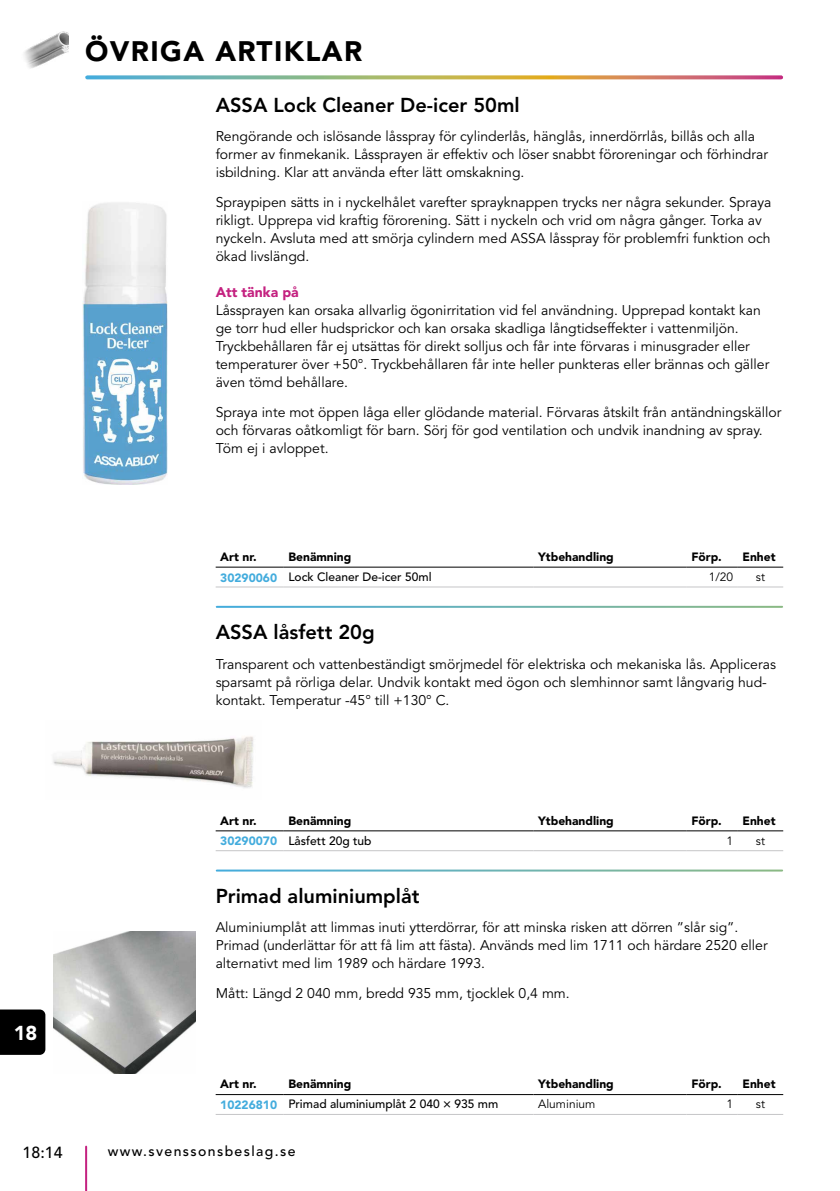
<style>
.page{position:relative;width:840px;height:1191px;background:#fff}
.page>*{position:absolute;margin:0;border:0;box-sizing:border-box;transform-origin:0 0}
.t1{font:900 28px "Avenir LT Std";letter-spacing:.05em;color:#000}
.t2{font:800 20px "Avenir LT Std";color:#000}
.t3{font:900 20px "Avenir LT Std";color:#fff}
.t4{font:500 16px "Avenir LT Std";color:#000}
.t5{font:14px/18px "Avenir LT Std";color:#000}
.t6{font:500 14px "Avenir LT Std";letter-spacing:.1em;color:#000}
.t7{font:900 14px "Avenir LT Std";color:#c42180}
.t8{font:900 12px "Avenir LT Std";color:#000}
.t9{font:500 12px "Avenir LT Std";color:#000}
.t10{font:12px "Avenir LT Std";color:#000}
.s1{color:#fff}
.s2{font-weight:900;color:#43acdd}
</style>
<div class="page">
<div style="left:0;top:1009px;width:45px;height:45px;background:#000"></div>
<svg style="left:87px;top:75px;width:693px;height:4px;background:#b1a884"></svg>
<hr style="left:85px;top:1146px;width:2px;height:45px;background:#c42180">
<img style="left:24px;top:31px;width:44px;height:38px">
<hr style="left:215px;top:566px;width:68px;height:1px;background:#000">
<hr style="left:283px;top:566px;width:250px;height:1px;background:#000">
<hr style="left:533px;top:566px;width:153px;height:1px;background:#000">
<hr style="left:686px;top:566px;width:51px;height:1px;background:#000">
<hr style="left:737px;top:566px;width:45px;height:1px;background:#000">
<hr style="left:215px;top:586px;width:68px;height:1px;background:#c5c5c7">
<hr style="left:283px;top:586px;width:250px;height:1px;background:#c5c5c7">
<hr style="left:533px;top:586px;width:153px;height:1px;background:#c5c5c7">
<hr style="left:686px;top:586px;width:51px;height:1px;background:#c5c5c7">
<hr style="left:737px;top:586px;width:45px;height:1px;background:#c5c5c7">
<hr style="left:215px;top:1094px;width:68px;height:1px;background:#000">
<hr style="left:283px;top:1094px;width:250px;height:1px;background:#000">
<hr style="left:533px;top:1094px;width:153px;height:1px;background:#000">
<hr style="left:686px;top:1094px;width:51px;height:1px;background:#000">
<hr style="left:737px;top:1094px;width:45px;height:1px;background:#000">
<hr style="left:215px;top:1114px;width:68px;height:1px;background:#c5c5c7">
<hr style="left:283px;top:1114px;width:250px;height:1px;background:#c5c5c7">
<hr style="left:533px;top:1114px;width:153px;height:1px;background:#c5c5c7">
<hr style="left:686px;top:1114px;width:51px;height:1px;background:#c5c5c7">
<hr style="left:737px;top:1114px;width:45px;height:1px;background:#c5c5c7">
<hr style="left:215px;top:830px;width:68px;height:1px;background:#000">
<hr style="left:283px;top:830px;width:250px;height:1px;background:#000">
<hr style="left:533px;top:830px;width:153px;height:1px;background:#000">
<hr style="left:686px;top:830px;width:51px;height:1px;background:#000">
<hr style="left:737px;top:830px;width:45px;height:1px;background:#000">
<hr style="left:215px;top:850px;width:68px;height:1px;background:#c5c5c7">
<hr style="left:283px;top:850px;width:250px;height:1px;background:#c5c5c7">
<hr style="left:533px;top:850px;width:153px;height:1px;background:#c5c5c7">
<hr style="left:686px;top:850px;width:51px;height:1px;background:#c5c5c7">
<hr style="left:737px;top:850px;width:45px;height:1px;background:#c5c5c7">
<img style="left:54px;top:931px;width:142px;height:142px">
<img style="left:82px;top:202px;width:85px;height:283px">
<img style="left:53px;top:736px;width:201px;height:52px">
<h1 class="t1" style="left:85px;top:34px;width:278px">ÖVRIGA ARTIKLAR</h1>
<h2 class="t2" style="left:215px;top:93px;width:305px">ASSA Lock Cleaner De-icer 50ml</h2>
<p class="t5" style="left:215px;top:128px;width:553px">Rengörande och islösande låsspray för cylinderlås, hänglås, innerdörrlås, billås och alla former av finmekanik. Låssprayen är effektiv och löser snabbt föroreningar och förhindrar isbildning. Klar att använda efter lätt omskakning.</p>
<p class="t5" style="left:215px;top:194px;width:557px">Spraypipen sätts in i nyckelhålet varefter sprayknappen trycks ner några sekunder. Spraya rikligt. Upprepa vid kraftig förorening. Sätt i nyckeln och vrid om några gånger. Torka av nyckeln. Avsluta med att smörja cylindern med ASSA låsspray för problemfri funktion och ökad livslängd.</p>
<p class="t7" style="left:215px;top:284px;width:84px">Att tänka på</p>
<p class="t5" style="left:215px;top:302px;width:555px">Låssprayen kan orsaka allvarlig ögonirritation vid fel användning. Upprepad kontakt kan ge torr hud eller hudsprickor och kan orsaka skadliga långtidseffekter i vattenmiljön.<br>Tryckbehållaren får ej utsättas för direkt solljus och får inte förvaras i minusgrader eller temperaturer över +50°. Tryckbehållaren får inte heller punkteras eller brännas och gäller även tömd behållare.</p>
<p class="t5" style="left:215px;top:404px;width:567px">Spraya inte mot öppen låga eller glödande material. Förvaras åtskilt från antändningskällor och förvaras oåtkomligt för barn. Sörj för god ventilation och undvik inandning av spray.<br>Töm ej i avloppet.</p>
<p class="t8" style="left:220px;top:549px;width:41px">Art nr.<span class="s1">.</span></p>
<p class="t8" style="left:288px;top:549px;width:64px">Benämning</p>
<p class="t8" style="left:538px;top:549px;width:77px">Ytbehandling</p>
<p class="t8" style="left:691px;top:549px;width:32px">Förp.</p>
<p class="t8" style="left:742px;top:549px;width:35px">Enhet</p>
<p class="t9" style="left:220px;top:570px;width:212px"><span class="s2">30290060</span> Lock Cleaner De-icer 50ml</p>
<p class="t10" style="left:708px;top:570px;width:26px">1/20</p>
<p class="t10" style="left:755px;top:570px;width:11px">st</p>
<h2 class="t2" style="left:215px;top:620px;width:160px">ASSA låsfett 20g</h2>
<p class="t5" style="left:215px;top:655px;width:561px">Transparent och vattenbeständigt smörjmedel för elektriska och mekaniska lås. Appliceras sparsamt på rörliga delar. Undvik kontakt med ögon och slemhinnor samt långvarig hud&shy;kontakt. Temperatur -45° till +130° C.</p>
<p class="t8" style="left:220px;top:813px;width:41px">Art nr.<span class="s1">.</span></p>
<p class="t8" style="left:288px;top:813px;width:64px">Benämning</p>
<p class="t8" style="left:538px;top:813px;width:77px">Ytbehandling</p>
<p class="t8" style="left:691px;top:813px;width:32px">Förp.</p>
<p class="t8" style="left:742px;top:813px;width:35px">Enhet</p>
<p class="t9" style="left:220px;top:833px;width:153px"><span class="s2">30290070</span> Låsfett 20g tub</p>
<p class="t10" style="left:726px;top:833px;width:8px">1</p>
<p class="t10" style="left:755px;top:833px;width:11px">st</p>
<h2 class="t2" style="left:215px;top:884px;width:205px">Primad aluminiumplåt</h2>
<h2 class="t3" style="left:14px;top:1020px;width:25px">18</h2>
<p class="t5" style="left:215px;top:918px;width:553px">Aluminiumplåt att limmas inuti ytterdörrar, för att minska risken att dörren ”slår sig”.<br>Primad (underlättar för att få lim att fästa). Används med lim 1711 och härdare 2520 eller alternativt med lim 1989 och härdare 1993.</p>
<p class="t5" style="left:215px;top:984px;width:355px">Mått: Längd 2 040 mm, bredd 935 mm, tjocklek 0,4 mm.</p>
<p class="t8" style="left:220px;top:1077px;width:41px">Art nr.<span class="s1">.</span></p>
<p class="t8" style="left:288px;top:1077px;width:64px">Benämning</p>
<p class="t8" style="left:538px;top:1077px;width:77px">Ytbehandling</p>
<p class="t8" style="left:691px;top:1077px;width:32px">Förp.</p>
<p class="t8" style="left:742px;top:1077px;width:35px">Enhet</p>
<p class="t9" style="left:220px;top:1097px;width:279px"><span class="s2">10226810</span> Primad aluminiumplåt 2 040 × 935 mm</p>
<p class="t10" style="left:538px;top:1097px;width:59px">Aluminium</p>
<p class="t10" style="left:726px;top:1097px;width:8px">1</p>
<p class="t10" style="left:755px;top:1097px;width:11px">st</p>
<p class="t4" style="left:23px;top:1143px;width:42px">18:14</p>
<p class="t6" style="left:108px;top:1143px;width:189px">www.svenssonsbeslag.se</p>
</div>
